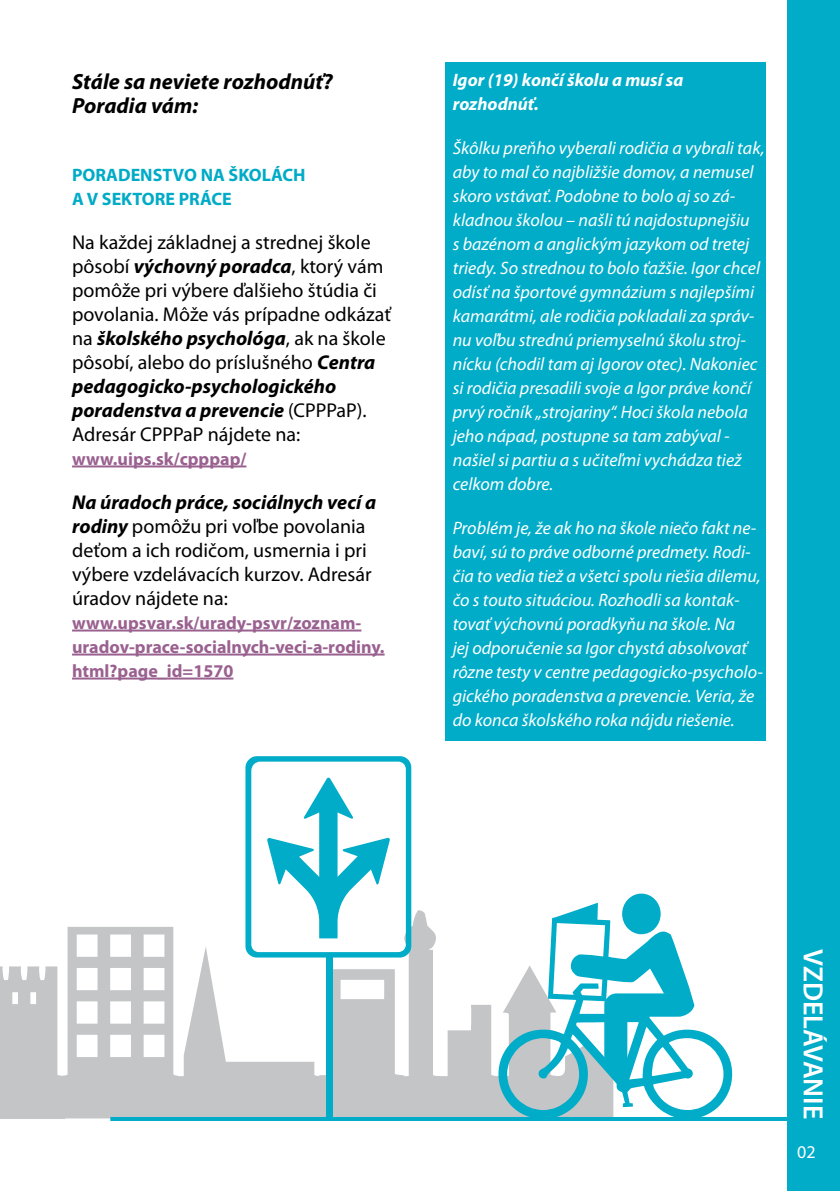
<style>
.page{position:relative;width:840px;height:1191px;background:#fff}
.page>*{position:absolute;margin:0;border:0;box-sizing:border-box;transform-origin:0 0}
.t1{font:600 28px "Myriad Pro";color:#fff}
.t2{font:italic 700 22px/24px "Myriad Pro";color:#000}
.t3{font:20px/24px "Myriad Pro";color:#000}
.t4{font:italic 18px/24px "Myriad Pro";color:#fff}
.t5{font:700 18px/24px "Myriad Pro";color:#9a6190}
.t6{font:italic 700 18px/24px "Myriad Pro";color:#fff}
.t7{font:700 18px/24px "Myriad Pro";color:#00abc7}
.t8{font:18px "Myriad Pro";color:#fff}
.s1{font-weight:700;font-style:italic}
</style>
<div class="page">
<div style="left:445px;top:62px;width:320px;height:678px;background:#00acc8"></div>
<div style="left:787px;top:0;width:52px;height:1191px;background:#00acc8"></div>
<svg style="left:0;top:756px;width:731px;height:363px"></svg>
<div style="left:621px;top:893px;width:39px;height:41px;background:#00acc8;border-radius:50%"></div>
<hr style="left:110px;top:1117px;width:682px;height:4px;background:#00acc8">
<hr style="left:72px;top:465px;width:174px;height:2px;background:#9a6190">
<hr style="left:72px;top:629px;width:289px;height:2px;background:#9a6190">
<hr style="left:72px;top:653px;width:312px;height:2px;background:#9a6190">
<hr style="left:72px;top:677px;width:161px;height:2px;background:#9a6190">
<p class="t2" style="left:72px;top:68px;width:262px">Stále sa neviete rozhodnúť?<br>Poradia vám:</p>
<p class="t7" style="left:72px;top:162px;width:235px">PORADENSTVO NA ŠKOLÁCH<br>A V SEKTORE PRÁCE</p>
<p class="t3" style="left:72px;top:229px;width:320px">Na každej základnej a strednej škole pôsobí <span class="s1">výchovný poradca</span>, ktorý vám pomôže pri výbere ďalšieho štúdia či povolania. Môže vás prípadne odkázať na <span class="s1">školského psychológa</span>, ak na škole pôsobí, alebo do príslušného <span class="s1">Centra pedagogicko-psychologického poradenstva a prevencie</span> (CPPPaP).<br>Adresár CPPPaP nájdete na:</p>
<p class="t5" style="left:72px;top:446px;width:176px">www.uips.sk/cpppap/</p>
<p class="t3" style="left:72px;top:489px;width:305px"><span class="s1">Na úradoch práce, sociálnych vecí a rodiny</span> pomôžu pri voľbe povolania deťom a ich rodičom, usmernia i pri výbere vzdelávacích kurzov. Adresár úradov nájdete na:</p>
<p class="t5" style="left:72px;top:610px;width:314px">www.upsvar.sk/urady-psvr/zoznam&shy;uradov-prace-socialnych-veci-a-rodiny. html?page_id=1570</p>
<p class="t6" style="left:452px;top:67px;width:232px">Igor (19) končí školu a musí sa rozhodnúť.</p>
<p class="t4" style="left:452px;top:135px;width:313px">Škôlku preňho vyberali rodičia a vybrali tak, aby to mal čo najbližšie domov, a nemusel skoro vstávať. Podobne to bolo aj so zá&shy;kladnou školou – našli tú najdostupnejšiu<br>s bazénom a anglickým jazykom od tretej triedy. So strednou to bolo ťažšie. Igor chcel odísť na športové gymnázium s najlepšími kamarátmi, ale rodičia pokladali za správ&shy;nu voľbu strednú priemyselnú školu stroj&shy;nícku (chodil tam aj Igorov otec). Nakoniec si rodičia presadili svoje a Igor práve končí prvý ročník „strojariny“. Hoci škola nebola jeho nápad, postupne sa tam zabýval - našiel si partiu a s učiteľmi vychádza tiež celkom dobre.</p>
<p class="t4" style="left:452px;top:515px;width:311px">Problém je, že ak ho na škole niečo fakt ne&shy;baví, sú to práve odborné predmety. Rodi&shy;čia to vedia tiež a všetci spolu riešia dilemu, čo s touto situáciou. Rozhodli sa kontak&shy;tovať výchovnú poradkyňu na škole. Na<br>jej odporučenie sa Igor chystá absolvovať rôzne testy v centre pedagogicko-psycholo&shy;gického poradenstva a prevencie. Veria, že do konca školského roka nájdu riešenie.</p>
<h1 class="t1" style="left:830px;top:949px;width:172px;rotate:90deg">VZDELÁVANIE</h1>
<p class="t8" style="left:796px;top:1140px;width:20px">02</p>
</div>
